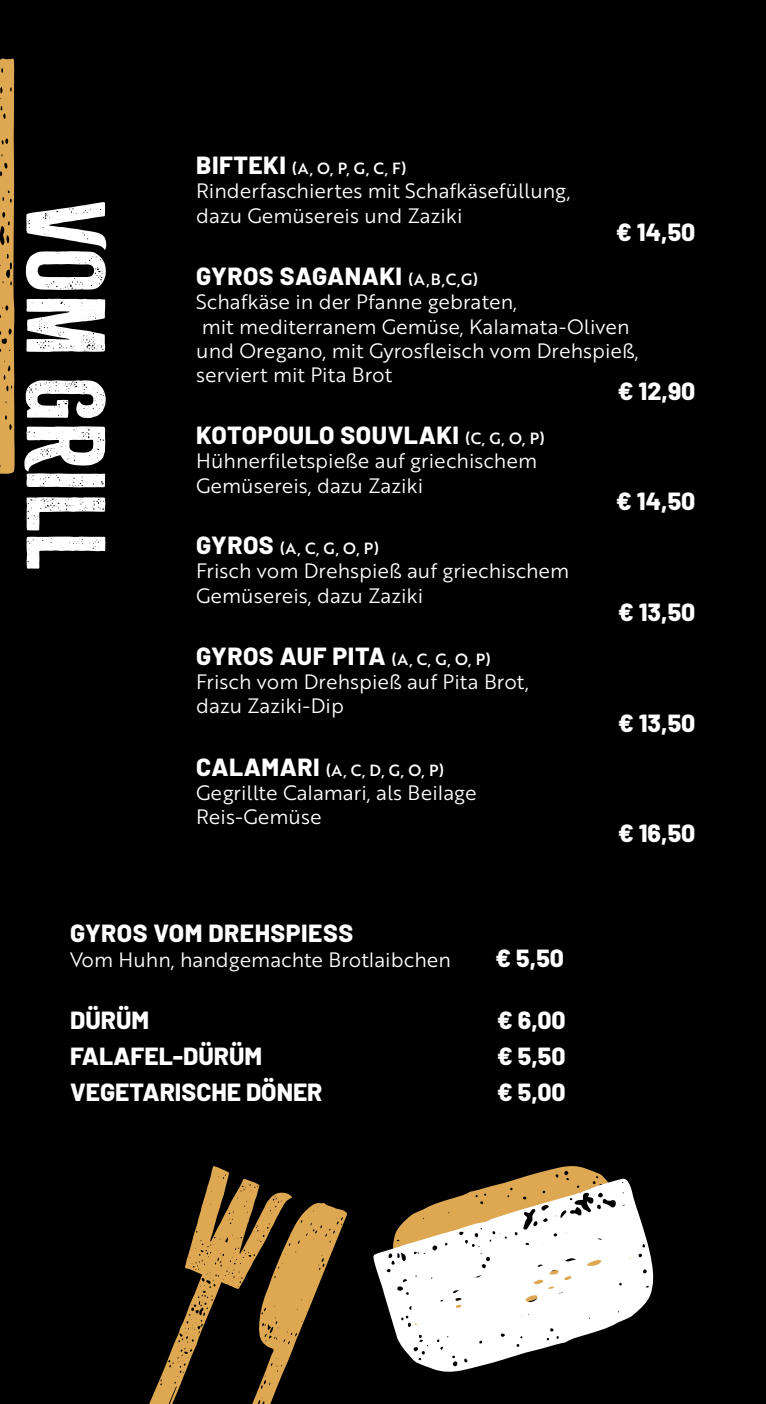
<style>
.page{position:relative;width:766px;height:1404px;background:#fff}
.page>*{position:absolute;margin:0;border:0;box-sizing:border-box;transform-origin:0 0}
.t1{font:98.1px "Citrus Gothic";color:#fff}
.t2{font:800 24.75px "Barlow";color:#fff}
.t3{font:800 24.75px "Barlow";letter-spacing:.02em;color:#fff}
.t4{font:20.25px/24.3px "Brother 1816 Book";color:#fff}
.t5{font:15.75px "Brother 1816 Medium";color:#fff}
.s1{font-family:"Barlow";font-weight:800;font-size:24.75px}
.s2{font-family:"Brother 1816 Medium";font-weight:400;font-size:15.75px}
</style>
<div class="page">
<div style="left:0;top:0;width:765px;height:1403px;background:#000"></div>
<svg style="left:149px;top:1166px;width:198px;height:237px"></svg>
<svg style="left:0;top:58px;width:15px;height:416px"></svg>
<svg style="left:373px;top:1212px;width:280px;height:160px"></svg>
<svg style="left:379px;top:1166px;width:259px;height:172px"></svg>
<h1 class="t1" style="left:127px;top:202px;width:369px;rotate:90deg">Vom Grill</h1>
<p class="t5" style="left:196px;top:157px;width:212px"><span class="s1">BIFTEKI</span> (A, O, P, G, C, F)</p>
<p class="t4" style="left:196px;top:178px;width:376px">Rinderfaschiertes mit Schafkäsefüllung, dazu Gemüsereis und Zaziki</p>
<p class="t2" style="left:616px;top:214px;width:81px">€ 14,50</p>
<p class="t3" style="left:196px;top:258px;width:283px">GYROS SAGANAKI <span class="s2">(A,B,C,G)</span></p>
<p class="t4" style="left:196px;top:289px;width:444px">Schafkäse in der Pfanne gebraten,<br>mit mediterranem Gemüse, Kalamata-Oliven und Oregano, mit Gyrosfleisch vom Drehspieß, serviert mit Pita Brot</p>
<p class="t2" style="left:617px;top:372px;width:79px">€ 12,90</p>
<p class="t3" style="left:196px;top:416px;width:350px">KOTOPOULO SOUVLAKI <span class="s2">(C, G, O, P)</span></p>
<p class="t4" style="left:196px;top:448px;width:342px">Hühnerfiletspieße auf griechischem<br>Gemüsereis, dazu Zaziki</p>
<p class="t2" style="left:616px;top:482px;width:81px">€ 14,50</p>
<p class="t5" style="left:196px;top:536px;width:184px"><span class="s1">GYROS</span> (A, C, G, O, P)</p>
<p class="t4" style="left:196px;top:558px;width:374px">Frisch vom Drehspieß auf griechischem<br>Gemüsereis, dazu Zaziki</p>
<p class="t3" style="left:196px;top:637px;width:296px">GYROS AUF PITA <span class="s2">(A, C, G, O, P)</span></p>
<p class="t4" style="left:196px;top:668px;width:334px">Frisch vom Drehspieß auf Pita Brot, dazu Zaziki-Dip</p>
<p class="t5" style="left:196px;top:758px;width:249px"><span class="s1">CALAMARI</span> (A, C, D, G, O, P)</p>
<p class="t4" style="left:196px;top:779px;width:282px">Gegrillte Calamari, als Beilage<br>Reis-Gemüse</p>
<p class="t2" style="left:618px;top:593px;width:79px">€ 13,50</p>
<p class="t2" style="left:618px;top:704px;width:79px">€ 13,50</p>
<p class="t2" style="left:618px;top:814px;width:79px">€ 16,50</p>
<p class="t3" style="left:70px;top:914px;width:284px">GYROS VOM DREHSPIESS</p>
<p class="t4" style="left:70px;top:946px;width:382px">Vom Huhn, handgemachte Brotlaibchen</p>
<p class="t2" style="left:495px;top:939px;width:70px">€ 5,50</p>
<p class="t2" style="left:70px;top:1001px;width:81px">DÜRÜM</p>
<p class="t2" style="left:497px;top:1001px;width:70px">€ 6,00</p>
<p class="t2" style="left:70px;top:1037px;width:193px">FALAFEL-DÜRÜM</p>
<p class="t2" style="left:497px;top:1037px;width:70px">€ 5,50</p>
<p class="t2" style="left:70px;top:1073px;width:254px">VEGETARISCHE DÖNER</p>
<p class="t2" style="left:497px;top:1073px;width:70px">€ 5,00</p>
</div>
